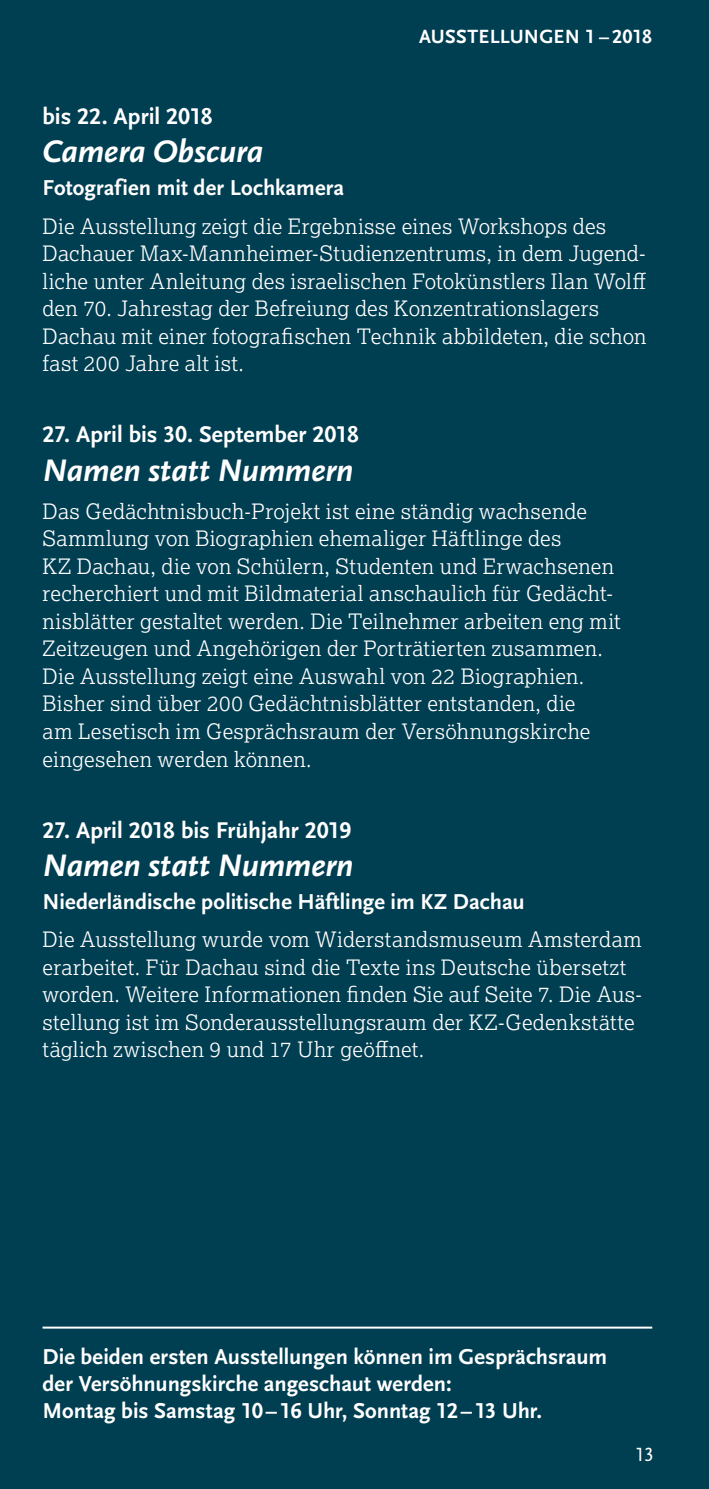
<style>
.page{position:relative;width:709px;height:1489px;background:#fff}
.page>*{position:absolute;margin:0;border:0;box-sizing:border-box;transform-origin:0 0}
.t1{font:32.5px "Scala Sans Bold LF Italic";letter-spacing:-.01em;color:#fff}
.t2{font:23.75px "Scala Sans Bold LF";color:#fff}
.t3{font:22.5px/27px "Scala Sans Bold LF";color:#fff}
.t4{font:300 21.25px/27.5px "Lexia";letter-spacing:.015em;color:#fff}
.t5{font:20px "Scala Sans Bold LF";letter-spacing:.01em;color:#fff}
.t6{font:20px "Scala Sans Regular LF";color:#fff}
</style>
<div class="page">
<div style="left:0;top:0;width:709px;height:1488px;background:#003e51"></div>
<hr style="left:43px;top:1326px;width:609px;height:2px;background:#fff">
<p class="t5" style="left:419px;top:26px;width:235px">AUSSTELLUNGEN 1 – 2018</p>
<p class="t2" style="left:43px;top:103px;width:172px">bis 22. April 2018</p>
<h1 class="t1" style="left:43px;top:134px;width:222px">Camera Obscura</h1>
<p class="t3" style="left:43px;top:175px;width:303px">Fotografien mit der Lochkamera</p>
<p class="t4" style="left:43px;top:211px;width:605px">Die Ausstellung zeigt die Ergebnisse eines Workshops des Dachauer Max-Mannheimer-Studienzentrums, in dem Jugend&shy;liche unter Anleitung des israelischen Fotokünstlers Ilan Wolff den 70. Jahrestag der Befreiung des Konzentrationslagers Dachau mit einer fotografischen Technik abbildeten, die schon fast 200 Jahre alt ist.</p>
<p class="t2" style="left:43px;top:421px;width:318px">27. April bis 30. September 2018</p>
<h1 class="t1" style="left:43px;top:452px;width:312px">Namen statt Nummern</h1>
<p class="t4" style="left:43px;top:497px;width:580px">Das Gedächtnisbuch-Projekt ist eine ständig wachsende Sammlung von Biographien ehemaliger Häftlinge des<br>KZ Dachau, die von Schülern, Studenten und Erwachsenen recherchiert und mit Bildmaterial anschaulich für Gedächt&shy;nisblätter gestaltet werden. Die Teilnehmer arbeiten eng mit Zeitzeugen und Angehörigen der Porträtierten zusammen.<br>Die Ausstellung zeigt eine Auswahl von 22 Biographien.<br>Bisher sind über 200 Gedächtnisblätter entstanden, die<br>am Lesetisch im Gesprächsraum der Versöhnungskirche eingesehen werden können.</p>
<p class="t2" style="left:43px;top:817px;width:310px">27. April 2018 bis Frühjahr 2019</p>
<h1 class="t1" style="left:43px;top:848px;width:312px">Namen statt Nummern</h1>
<p class="t3" style="left:43px;top:889px;width:484px">Niederländische politische Häftlinge im KZ Dachau</p>
<p class="t4" style="left:43px;top:925px;width:601px">Die Ausstellung wurde vom Widerstandsmuseum Amsterdam erarbeitet. Für Dachau sind die Texte ins Deutsche übersetzt worden. Weitere Informationen finden Sie auf Seite 7. Die Aus&shy;stellung ist im Sonderausstellungsraum der KZ-Gedenkstätte täglich zwischen 9 und 17 Uhr geöffnet.</p>
<p class="t3" style="left:43px;top:1343px;width:566px">Die beiden ersten Ausstellungen können im Gesprächsraum der Versöhnungskirche angeschaut werden:<br>Montag bis Samstag 10–16 Uhr, Sonntag 12 –13 Uhr.</p>
<p class="t6" style="left:635px;top:1442px;width:20px">13</p>
</div>
